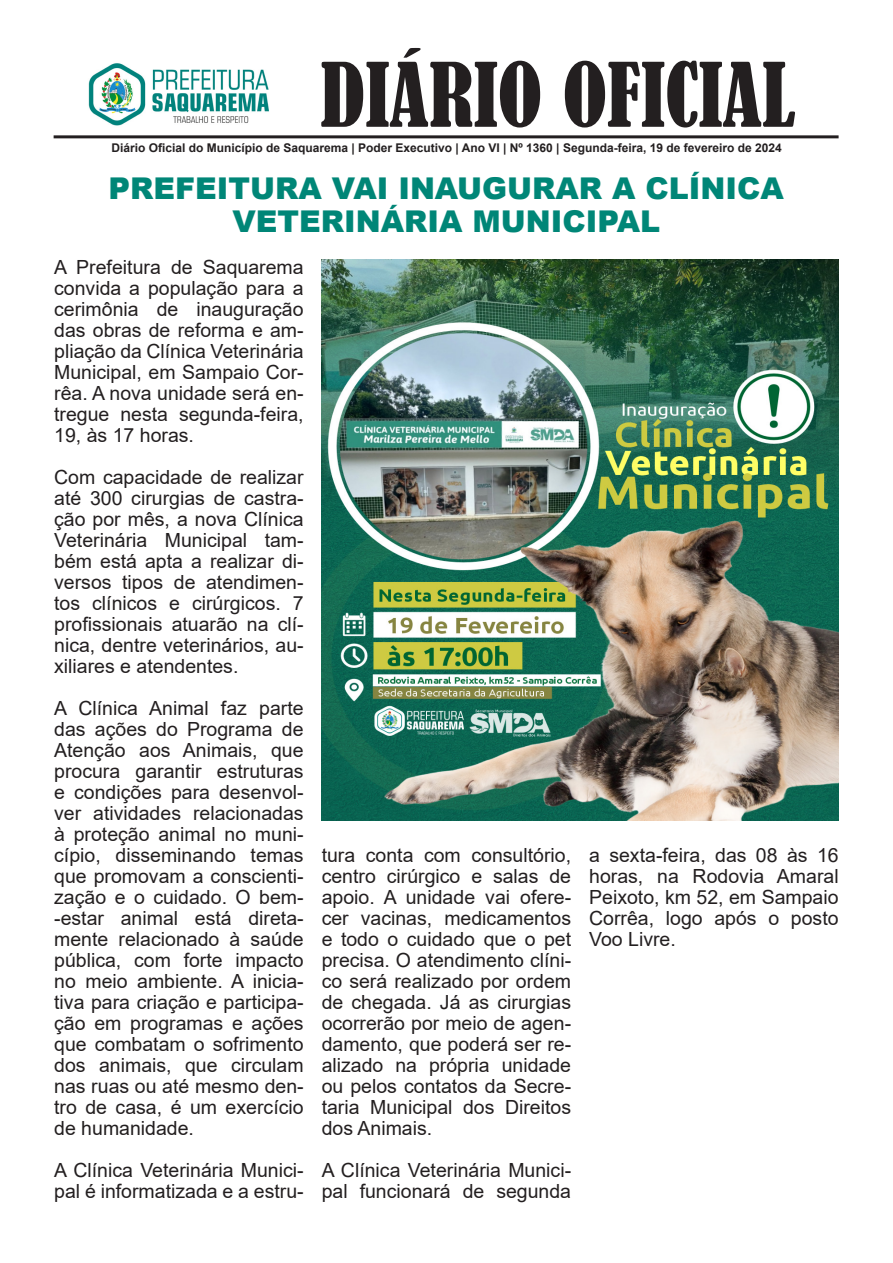
<style>
.page{position:relative;width:893px;height:1263px;background:#fff}
.page>*{position:absolute;margin:0;border:0;box-sizing:border-box;transform-origin:0 0}
.t1{font:condensed 82.5px "Bernard";color:#231f20}
.t2{font:900 30px "Arial";color:#008677}
.t3{font:19.5px/21px "Arial";color:#231f20;text-align:justify}
.t4{font:700 12px "Arial";color:#231f20}
</style>
<div class="page">
<hr style="left:54px;top:135px;width:785px;height:3px;background:#231f20">
<img style="left:88px;top:63px;width:181px;height:63px">
<img style="left:322px;top:259px;width:517px;height:562px">
<p class="t1" style="left:321px;top:47px;width:476px">DIÁRIO OFICIAL</p>
<p class="t4" style="left:111px;top:139px;width:672px">Diário Oficial do Município de Saquarema | Poder Executivo | Ano VI | Nº 1360 | Segunda-feira, 19 de fevereiro de 2024</p>
<p class="t2" style="left:109px;top:167px;width:677px">PREFEITURA VAI INAUGURAR A CLÍNICA</p>
<p class="t2" style="left:233px;top:200px;width:429px">VETERINÁRIA MUNICIPAL</p>
<p class="t3" style="left:54px;top:256px;width:251px">A Prefeitura de Saquarema convida a população para a cerimônia de inauguração das obras de reforma e am&shy;pliação da Clínica Veterinária Municipal, em Sampaio Cor&shy;rêa. A nova unidade será en&shy;tregue nesta segunda-feira, 19, às 17 horas.</p>
<p class="t3" style="left:54px;top:466px;width:251px">Com capacidade de realizar até 300 cirurgias de castra&shy;ção por mês, a nova Clínica Veterinária Municipal tam&shy;bém está apta a realizar di&shy;versos tipos de atendimen&shy;tos clínicos e cirúrgicos. 7 profissionais atuarão na clí&shy;nica, dentre veterinários, au&shy;xiliares e atendentes.</p>
<p class="t3" style="left:54px;top:697px;width:251px">A Clínica Animal faz parte das ações do Programa de Atenção aos Animais, que procura garantir estruturas e condições para desenvol&shy;ver atividades relacionadas à proteção animal no muni&shy;cípio, disseminando temas que promovam a conscienti&shy;zação e o cuidado. O bem--estar animal está direta&shy;mente relacionado à saúde pública, com forte impacto no meio ambiente. A inicia&shy;tiva para criação e participa&shy;ção em programas e ações que combatam o sofrimento dos animais, que circulam nas ruas ou até mesmo den&shy;tro de casa, é um exercício de humanidade.</p>
<p class="t3" style="left:54px;top:1159px;width:251px">A Clínica Veterinária Munici&shy;pal é informatizada e a estru-</p>
<p class="t3" style="left:322px;top:844px;width:251px">tura conta com consultório, centro cirúrgico e salas de apoio. A unidade vai ofere&shy;cer vacinas, medicamentos e todo o cuidado que o pet precisa. O atendimento clíni&shy;co será realizado por ordem de chegada. Já as cirurgias ocorrerão por meio de agen&shy;damento, que poderá ser re&shy;alizado na própria unidade ou pelos contatos da Secre&shy;taria Municipal dos Direitos dos Animais.</p>
<p class="t3" style="left:322px;top:1159px;width:251px">A Clínica Veterinária Munici&shy;pal funcionará de segunda</p>
<p class="t3" style="left:589px;top:844px;width:251px">a sexta-feira, das 08 às 16 horas, na Rodovia Amaral Peixoto, km 52, em Sampaio Corrêa, logo após o posto Voo Livre.</p>
</div>
